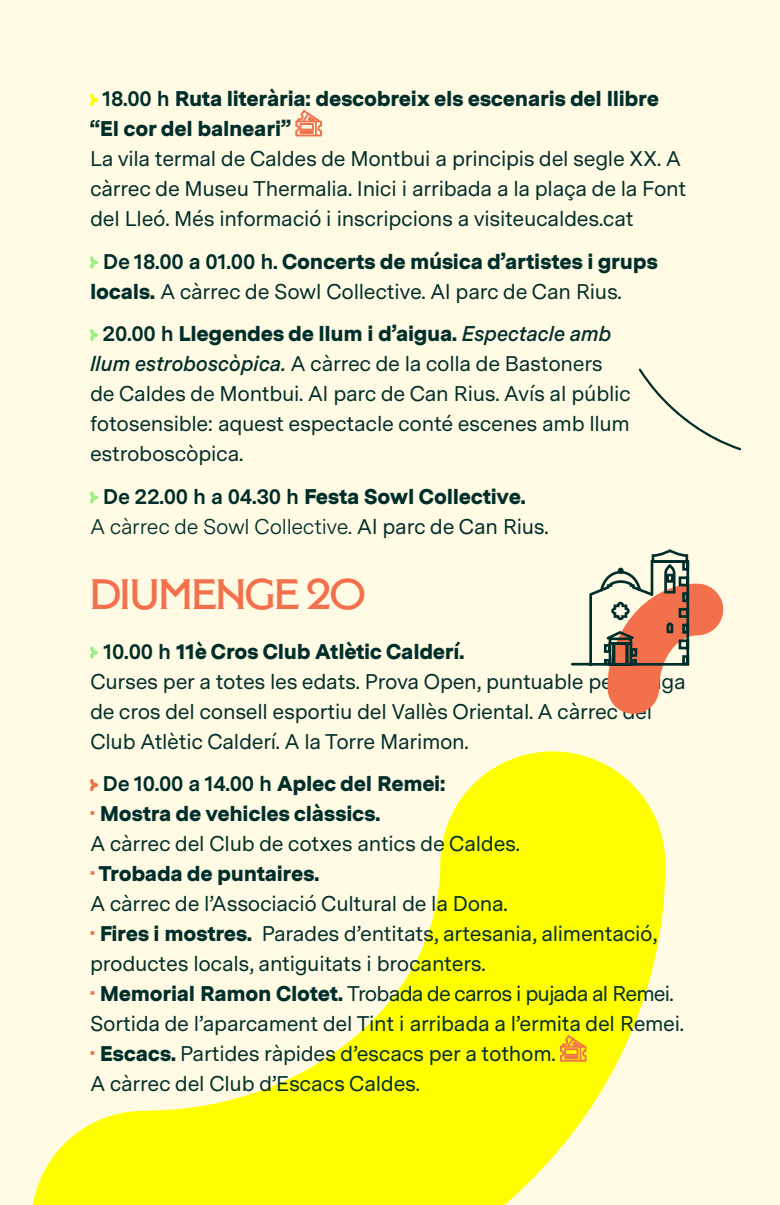
<style>
.page{position:relative;width:780px;height:1205px;background:#fffae4}
.page>*{position:absolute;margin:0;border:0;box-sizing:border-box;transform-origin:0 0}
.t1{font:700 42.5px "Montecatini Pro Ampio";letter-spacing:-.015em;color:#f3704c}
.t2{font:21.25px/30px "Messina Sans";letter-spacing:-.015em;color:#002e2a}
.t3{font:21.25px/30px "Messina Sans";letter-spacing:-.015em;color:#002e2a;text-align:center}
.t4{font:900 21.25px/30px "Messina Sans";letter-spacing:-.015em;color:#002e2a}
.s1{font-weight:700}
.s2{font-weight:900}
.s3{font-weight:600;font-style:italic}
.s4{font-style:inherit}
.s5{font-weight:900;color:#f3704c}
</style>
<div class="page">
<svg style="left:32px;top:751px;width:634px;height:454px"></svg>
<svg style="left:90px;top:93px;width:8px;height:13px"></svg>
<svg style="left:295px;top:110px;width:27px;height:26px"></svg>
<svg style="left:90px;top:256px;width:8px;height:13px"></svg>
<svg style="left:90px;top:329px;width:8px;height:12px"></svg>
<svg style="left:90px;top:491px;width:8px;height:13px"></svg>
<svg style="left:90px;top:646px;width:8px;height:13px"></svg>
<svg style="left:88px;top:777px;width:12px;height:16px"></svg>
<svg style="left:560px;top:1034px;width:26px;height:27px"></svg>
<svg style="left:570px;top:551px;width:154px;height:163px"></svg>
<svg style="left:638px;top:368px;width:103px;height:83px"></svg>
<p class="t4" style="left:90px;top:83px;width:570px;text-indent:12px"><span class="s1">18.00 h</span> Ruta literària: descobreix els escenaris del llibre “El cor del balneari”</p>
<p class="t2" style="left:90px;top:143px;width:597px">La vila termal de Caldes de Montbui a principis del segle XX. A càrrec de Museu Thermalia. Inici i arribada a la plaça de la Font del Lleó. Més informació i inscripcions a visiteucaldes.cat</p>
<p class="t2" style="left:90px;top:246px;width:569px;text-indent:13px"><span class="s1">De 18.00 a 01.00 h.</span> <span class="s2">Concerts de música d’artistes i grups locals.</span> A càrrec de Sowl Collective. Al parc de Can Rius.</p>
<p class="t2" style="left:90px;top:318px;width:542px;text-indent:13px"><span class="s1">20.00 h</span> <span class="s2">Llegendes de llum i d’aigua.</span> <span class="s3">Espectacle amb llum estroboscòpica.</span> A càrrec de la colla de Bastoners de Caldes de Montbui. Al parc de Can Rius. Avís al públic fotosensible: aquest espectacle conté escenes amb llum estroboscòpica.</p>
<p class="t3" style="left:90px;top:480px;width:460px"><span class="s1">De 22.00 h a 04.30 h</span> <span class="s2">Festa Sowl Collective.<br></span>A càrrec de Sowl Collective. <span class="s4">Al parc de Can Rius.</span></p>
<h1 class="t1" style="left:90px;top:570px;width:277px">DIUMENGE 20</h1>
<p class="t2" style="left:90px;top:636px;width:597px;text-indent:13px"><span class="s1">10.00 h</span> <span class="s2">11è Cros Club Atlètic Calderí.<br></span>Curses per a totes les edats. Prova Open, puntuable per la lliga de cros del consell esportiu del Vallès Oriental. A càrrec del Club Atlètic Calderí. A la Torre Marimon.</p>
<p class="t2" style="left:90px;top:768px;width:595px;text-indent:13px"><span class="s1">De 10.00 a 14.00 h</span> <span class="s2">Aplec del Remei:<br></span><span class="s5">·</span> <span class="s2">Mostra de vehicles clàssics.<br></span>A càrrec del Club de cotxes antics de Caldes.<br><span class="s5">·</span> <span class="s2">Trobada de puntaires.<br></span>A càrrec de l’Associació Cultural de la Dona.<br><span class="s5">·</span> <span class="s2">Fires i mostres.</span> Parades d’entitats, artesania, alimentació, productes locals, antiguitats i brocanters.<br><span class="s5">·</span> <span class="s2">Memorial Ramon Clotet.</span> Trobada de carros i pujada al Remei.<br>Sortida de l’aparcament del Tint i arribada a l’ermita del Remei. <span class="s5">·</span> <span class="s2">Escacs.</span> Partides ràpides d’escacs per a tothom.<br>A càrrec del Club d’Escacs Caldes.</p>
</div>
